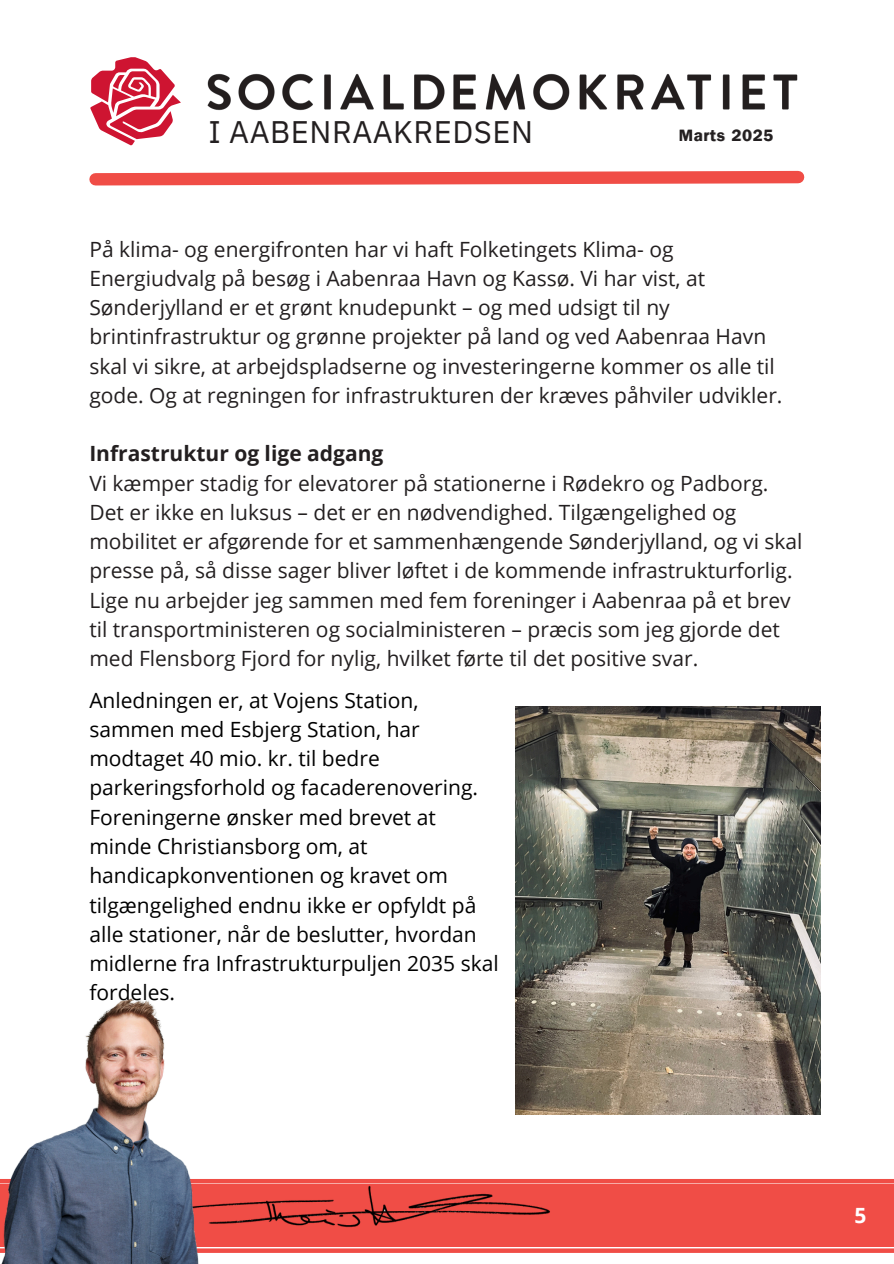
<style>
.page{position:relative;width:894px;height:1264px;background:#fff}
.page>*{position:absolute;margin:0;border:0;box-sizing:border-box;transform-origin:0 0}
.t1{font:31.05px "IBM Plex Sans";letter-spacing:.015em;color:#231f20}
.t2{font:21px/29.2px "Open Sans";color:#231f20}
.t3{font:21px/29.2px "Open Sans";color:#000}
.t4{font:700 21px "Open Sans";color:#fff}
.t5{font:16.35px "Franklin Gothic LT Pro Dm";letter-spacing:.045em;color:#231f20}
.s1{font-weight:700}
</style>
<div class="page">
<div style="left:0;top:1184px;width:893px;height:62px;background:#f04d46"></div>
<img style="left:241px;top:1185px;width:309px;height:43px">
<div style="left:0;top:1178px;width:893px;height:5px;background:#f04d46"></div>
<svg style="left:241px;top:1248px;width:652px;height:4px;background:#f15f59"></svg>
<img style="left:0;top:998px;width:241px;height:265px">
<svg style="left:89px;top:170px;width:716px;height:16px"></svg>
<svg style="left:90px;top:57px;width:91px;height:88px"></svg>
<img style="left:207px;top:73px;width:591px;height:38px">
<img style="left:515px;top:706px;width:304px;height:408px">
<p class="t1" style="left:208px;top:112px;width:326px">I AABENRAAKREDSEN</p>
<h2 class="t5" style="left:678px;top:130px;width:96px">Marts 2025</h2>
<p class="t2" style="left:89px;top:234px;width:694px">På klima- og energifronten har vi haft Folketingets Klima- og Energiudvalg på besøg i Aabenraa Havn og Kassø. Vi har vist, at Sønderjylland er et grønt knudepunkt – og med udsigt til ny brintinfrastruktur og grønne projekter på land og ved Aabenraa Havn skal vi sikre, at arbejdspladserne og investeringerne kommer os alle til gode. Og at regningen for infrastrukturen der kræves påhviler udvikler.</p>
<h1 class="t2" style="left:89px;top:438px;width:714px"><span class="s1">Infrastruktur og lige adgang<br></span>Vi kæmper stadig for elevatorer på stationerne i Rødekro og Padborg.<br>Det er ikke en luksus – det er en nødvendighed. Tilgængelighed og mobilitet er afgørende for et sammenhængende Sønderjylland, og vi skal presse på, så disse sager bliver løftet i de kommende infrastrukturforlig.<br>Lige nu arbejder jeg sammen med fem foreninger i Aabenraa på et brev til transportministeren og socialministeren – præcis som jeg gjorde det med Flensborg Fjord for nylig, hvilket førte til det positive svar.</h1>
<h2 class="t3" style="left:89px;top:685px;width:411px">Anledningen er, at Vojens Station, sammen med Esbjerg Station, har modtaget 40 mio. kr. til bedre parkeringsforhold og facaderenovering.<br>Foreningerne ønsker med brevet at minde Christiansborg om, at handicapkonventionen og kravet om tilgængelighed endnu ikke er opfyldt på alle stationer, når de beslutter, hvordan midlerne fra Infrastrukturpuljen 2035 skal fordeles.</h2>
<p class="t4" style="left:854px;top:1200px;width:13px">5</p>
</div>
